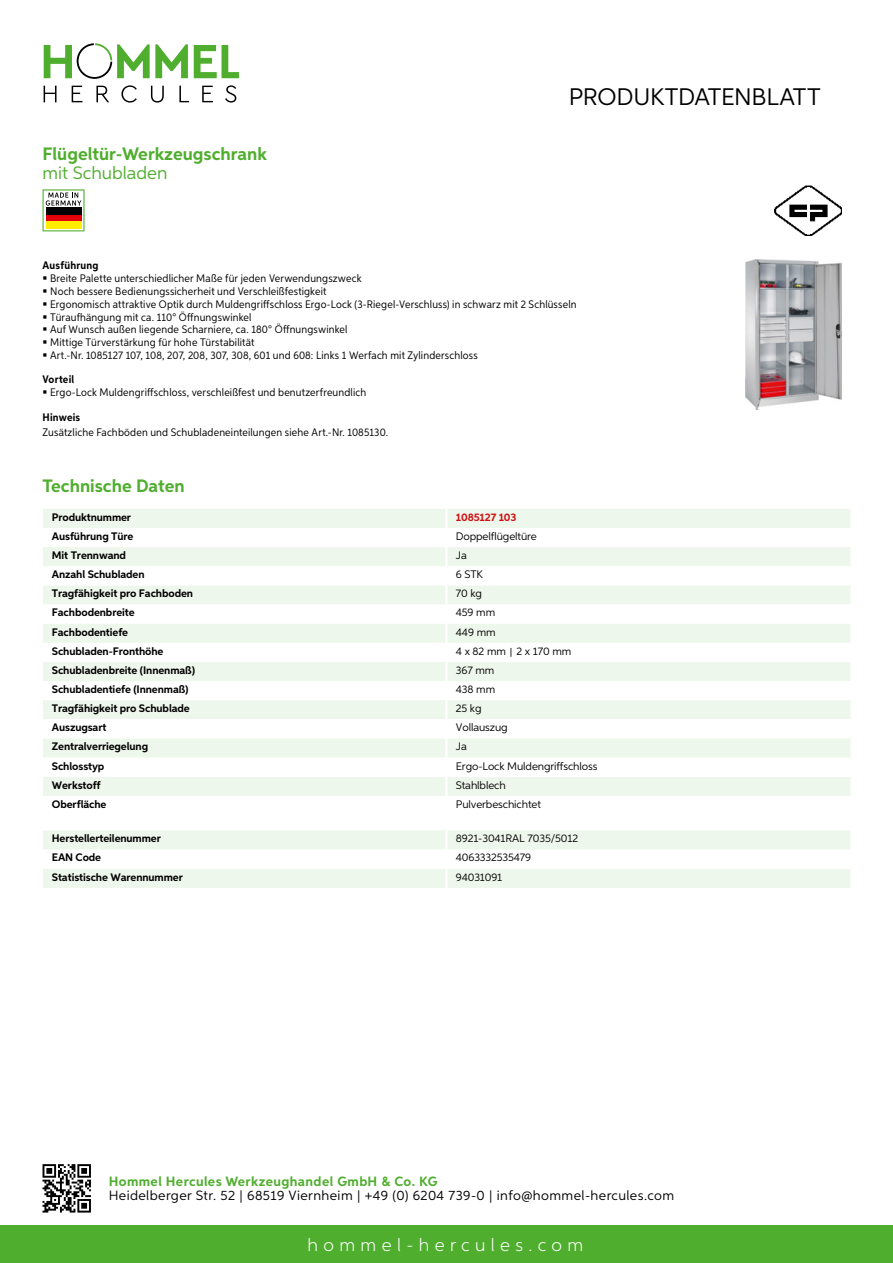
<style>
.page{position:relative;width:893px;height:1263px;background:#fff}
.page>*{position:absolute;margin:0;border:0;box-sizing:border-box;transform-origin:0 0}
.t1{font:24px "Aspira";letter-spacing:-.01em;color:#000}
.t2{font:700 18px "Aspira";color:#50ae2f}
.t3{font:300 18px "Aspira";letter-spacing:.3em;color:#fff}
.t4{font:18px "Aspira";color:#50ae2f}
.t5{font:13.5px "Aspira";letter-spacing:.03em;color:#000}
.t6{font:700 13.5px "Aspira";letter-spacing:.03em;color:#50ae2f}
.t7{font:10.95px/12.8px "Aspira Nar";letter-spacing:.015em;color:#000}
.t8{font:700 10.95px "Aspira";letter-spacing:-.01em;color:#000}
.t9{font:10.95px "Aspira";letter-spacing:-.01em;color:#000}
.t10{font:700 10.95px "Aspira Nar";letter-spacing:.02em;color:#000}
.t11{font:700 10.95px "Aspira";letter-spacing:-.01em;color:#cd1013}
.s1{font-family:"Wuerth Global";font-size:10.5px}
</style>
<div class="page">
<div style="left:0;top:1226px;width:893px;height:37px;background:#50ae2f"></div>
<svg style="left:43px;top:1164px;width:48px;height:48px"></svg>
<svg style="left:194px;top:45px;width:45px;height:33px"></svg>
<svg style="left:44px;top:43px;width:144px;height:36px"></svg>
<svg style="left:44px;top:86px;width:13px;height:16px"></svg>
<svg style="left:72px;top:86px;width:10px;height:16px"></svg>
<svg style="left:96px;top:86px;width:13px;height:16px"></svg>
<svg style="left:121px;top:85px;width:16px;height:18px"></svg>
<svg style="left:151px;top:86px;width:13px;height:17px"></svg>
<svg style="left:179px;top:86px;width:10px;height:16px"></svg>
<svg style="left:202px;top:86px;width:11px;height:16px"></svg>
<svg style="left:225px;top:85px;width:11px;height:18px"></svg>
<div style="left:43px;top:509px;width:807px;height:19px;background:#eef7eb"></div>
<svg style="left:43px;top:547px;width:807px;height:249px;fill:#eef7eb"></svg>
<hr style="left:445px;top:509px;width:3px;height:19px;background:#fff">
<hr style="left:445px;top:547px;width:3px;height:19px;background:#fff">
<hr style="left:445px;top:566px;width:3px;height:19px;background:#fff">
<hr style="left:445px;top:585px;width:3px;height:19px;background:#fff">
<hr style="left:445px;top:604px;width:3px;height:20px;background:#fff">
<hr style="left:445px;top:624px;width:3px;height:19px;background:#fff">
<hr style="left:445px;top:643px;width:3px;height:19px;background:#fff">
<hr style="left:445px;top:662px;width:3px;height:19px;background:#fff">
<hr style="left:445px;top:681px;width:3px;height:19px;background:#fff">
<hr style="left:445px;top:700px;width:3px;height:19px;background:#fff">
<hr style="left:445px;top:719px;width:3px;height:19px;background:#fff">
<hr style="left:445px;top:738px;width:3px;height:20px;background:#fff">
<hr style="left:445px;top:758px;width:3px;height:19px;background:#fff">
<hr style="left:445px;top:777px;width:3px;height:19px;background:#fff">
<svg style="left:43px;top:830px;width:807px;height:58px"></svg>
<hr style="left:445px;top:869px;width:3px;height:19px;background:#fff">
<svg style="left:43px;top:189px;width:42px;height:42px"></svg>
<div style="left:46px;top:214px;width:35px;height:7px;background:#e3000b"></div>
<div style="left:46px;top:208px;width:35px;height:7px;background:#000"></div>
<div style="left:46px;top:221px;width:35px;height:7px;background:#ffed00"></div>
<img style="left:746px;top:259px;width:96px;height:150px">
<img style="left:775px;top:185px;width:67px;height:50px">
<h2 class="t2" style="left:43px;top:142px;width:226px">Flügeltür-Werkzeugschrank</h2>
<h2 class="t4" style="left:43px;top:162px;width:126px">mit Schubladen</h2>
<h1 class="t1" style="left:569px;top:82px;width:253px">Produktdatenblatt</h1>
<p class="t10" style="left:43px;top:259px;width:58px">Ausführung</p>
<p class="t7" style="left:50px;top:272px;width:528px">Breite Palette unterschiedlicher Maße für jeden Verwendungszweck<br>Noch bessere Bedienungssicherheit und Verschleißfestigkeit<br>Ergonomisch attraktive Optik durch Muldengriffschloss Ergo-Lock (3-Riegel-Verschluss) in schwarz mit 2 Schlüsseln Türaufhängung mit ca. 110° Öffnungswinkel<br>Auf Wunsch außen liegende Scharniere, ca. 180° Öffnungswinkel<br>Mittige Türverstärkung für hohe Türstabilität<br>Art.-Nr. 1085127 107, 108, 207, 208, 307, 308, 601 und 608: Links 1 Werfach mit Zylinderschloss</p>
<p class="t10" style="left:43px;top:373px;width:33px">Vorteil</p>
<p class="t7" style="left:50px;top:386px;width:318px">Ergo-Lock Muldengriffschloss, verschleißfest und benutzerfreundlich</p>
<p class="t10" style="left:43px;top:411px;width:39px">Hinweis</p>
<p class="t7" style="left:43px;top:426px;width:347px">Zusätzliche Fachböden und Schubladeneinteilungen siehe Art.-Nr. 1085130.</p>
<h2 class="t2" style="left:43px;top:475px;width:144px">Technische Daten</h2>
<p class="t8" style="left:52px;top:510px;width:81px">Produktnummer</p>
<p class="t11" style="left:456px;top:510px;width:62px">1085127 103</p>
<p class="t8" style="left:52px;top:529px;width:83px">Ausführung Türe</p>
<p class="t9" style="left:456px;top:529px;width:83px">Doppelflügeltüre</p>
<p class="t8" style="left:52px;top:548px;width:76px">Mit Trennwand</p>
<p class="t9" style="left:456px;top:549px;width:13px">Ja</p>
<p class="t8" style="left:52px;top:568px;width:94px">Anzahl Schubladen</p>
<p class="t9" style="left:456px;top:568px;width:22px">6 STK</p>
<p class="t8" style="left:52px;top:587px;width:143px">Tragfähigkeit pro Fachboden</p>
<p class="t9" style="left:456px;top:587px;width:28px">70 kg</p>
<p class="t8" style="left:52px;top:606px;width:84px">Fachbodenbreite</p>
<p class="t9" style="left:456px;top:606px;width:41px">459 mm</p>
<p class="t8" style="left:52px;top:625px;width:78px">Fachbodentiefe</p>
<p class="t9" style="left:456px;top:625px;width:41px">449 mm</p>
<p class="t8" style="left:52px;top:644px;width:113px">Schubladen-Fronthöhe</p>
<p class="t9" style="left:456px;top:644px;width:117px">4 x 82 mm <span class="s1">|</span> 2 x 170 mm</p>
<p class="t8" style="left:52px;top:663px;width:145px">Schubladenbreite (Innenmaß)</p>
<p class="t9" style="left:456px;top:663px;width:40px">367 mm</p>
<p class="t8" style="left:52px;top:682px;width:138px">Schubladentiefe (Innenmaß)</p>
<p class="t9" style="left:456px;top:682px;width:41px">438 mm</p>
<p class="t8" style="left:52px;top:702px;width:139px">Tragfähigkeit pro Schublade</p>
<p class="t9" style="left:456px;top:702px;width:27px">25 kg</p>
<p class="t8" style="left:52px;top:721px;width:56px">Auszugsart</p>
<p class="t9" style="left:456px;top:721px;width:53px">Vollauszug</p>
<p class="t8" style="left:52px;top:740px;width:98px">Zentralverriegelung</p>
<p class="t9" style="left:456px;top:740px;width:13px">Ja</p>
<p class="t8" style="left:52px;top:759px;width:54px">Schlosstyp</p>
<p class="t9" style="left:456px;top:759px;width:143px">Ergo-Lock Muldengriffschloss</p>
<p class="t8" style="left:52px;top:778px;width:50px">Werkstoff</p>
<p class="t9" style="left:456px;top:778px;width:51px">Stahlblech</p>
<p class="t8" style="left:52px;top:797px;width:56px">Oberfläche</p>
<p class="t9" style="left:456px;top:797px;width:87px">Pulverbeschichtet</p>
<p class="t8" style="left:52px;top:832px;width:111px">Herstellerteilenummer</p>
<p class="t9" style="left:456px;top:832px;width:57px">8921-3041RAL</p>
<p class="t9" style="left:528px;top:832px;width:52px">7035/5012</p>
<p class="t8" style="left:52px;top:851px;width:51px">EAN Code</p>
<p class="t9" style="left:456px;top:851px;width:77px">4063332535479</p>
<p class="t8" style="left:52px;top:870px;width:132px">Statistische Warennummer</p>
<p class="t9" style="left:456px;top:870px;width:48px">94031091</p>
<p class="t6" style="left:109px;top:1172px;width:330px">Hommel Hercules Werkzeughandel GmbH &amp; Co. KG</p>
<p class="t5" style="left:109px;top:1187px;width:567px">Heidelberger Str. 52 | 68519 Viernheim | +49 (0) 6204 739-0 | info@hommel-hercules.com</p>
<h2 class="t3" style="left:307px;top:1234px;width:277px">hommel-hercules.com</h2>
</div>
